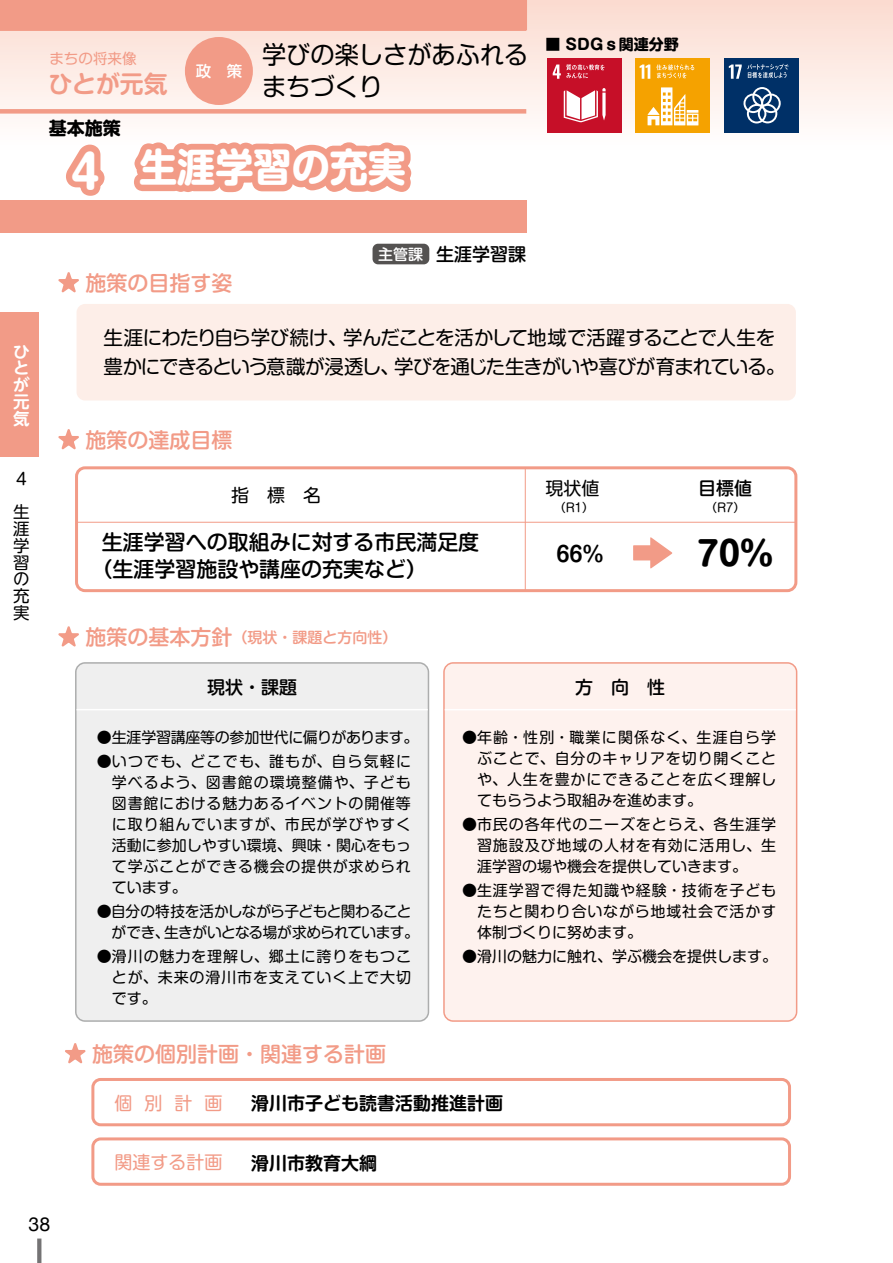
<style>
.page{position:relative;width:893px;height:1263px;background:#fff}
.page>*{position:absolute;margin:0;border:0;box-sizing:border-box;transform-origin:0 0}
.t1{font:700 39.15px "Shin M Go Pro";color:#fff}
.t2{font:700 33px "Shin M Go Pro";color:#000}
.t3{font:24.6px/32px "Shin M Go Pro";color:#000}
.t4{font:700 23.85px "Shin M Go Pro De";color:#f29b87}
.t5{font:500 21px/27px "Shin M Go Pro";color:#000}
.t6{font:500 21px "Shin M Go Pro";color:#f29b87}
.t7{font:700 21px "Shin M Go Pro De";color:#000}
.t8{font:19.5px/28.5px "Shin M Go Pro";letter-spacing:-.045em;color:#000}
.t9{font:19.5px "Helvetica Neue";color:#000}
.t10{font:500 18px "Shin M Go Pro";color:#000}
.t11{font:700 18px "Shin M Go Pro De";color:#000}
.t12{font:18px "Shin M Go Pro";color:#f29b87}
.t13{font:18px "Shin M Go Pro";color:#000}
.t14{font:700 18px "Shin M Go Pro";color:#000}
.t15{font:16.5px/16.8px "UD Shin M Go Pro";color:#000}
.t16{font:700 16.5px/16.8px "UD Shin M Go Pro De";color:#fff;text-align:justify}
.t17{font:500 15.45px "Shin M Go Pro";color:#fff}
.t18{font:15px/21px "Shin M Go Pro";letter-spacing:.05em;color:#000;text-align:justify}
.t19{font:15px/21px "Shin M Go Pro";letter-spacing:-.035em;color:#000}
.t20{font:15px "Shin M Go Pro";letter-spacing:-.02em;color:#000}
.t21{font:15px "Shin M Go Pro";color:#000}
.t22{font:500 15px "Shin M Go Pro";color:#f29b87}
.t23{font:700 15px "Shin M Go Pro";color:#000}
.t24{font:14.55px "Shin M Go Pro";color:#f29b87}
.t25{font:12px "Shin M Go Pro";color:#000}
.s1{font-size:45px}
.s2{font-size:15px;color:#fff}
.s3{font-size:21px}
</style>
<div class="page">
<div style="left:0;top:0;width:893px;height:154px;background:linear-gradient(to bottom,#fbdbcf,#fff)"></div>
<div style="left:77px;top:304px;width:719px;height:96px;background:#fdeee8;border-radius:9px"></div>
<svg style="left:58px;top:272px;width:21px;height:21px"></svg>
<svg style="left:58px;top:429px;width:21px;height:21px"></svg>
<svg style="left:58px;top:626px;width:21px;height:21px"></svg>
<div style="left:547px;top:58px;width:75px;height:75px;background:#c60f28"></div>
<svg style="left:564px;top:88px;width:42px;height:34px"></svg>
<svg style="left:553px;top:64px;width:52px;height:15px"></svg>
<div style="left:635px;top:58px;width:75px;height:75px;background:#f5a200"></div>
<svg style="left:640px;top:65px;width:10px;height:14px"></svg>
<svg style="left:648px;top:87px;width:50px;height:38px"></svg>
<svg style="left:656px;top:64px;width:38px;height:14px"></svg>
<div style="left:724px;top:58px;width:75px;height:75px;background:#003067"></div>
<svg style="left:743px;top:87px;width:38px;height:36px"></svg>
<svg style="left:729px;top:64px;width:59px;height:15px"></svg>
<div style="left:75px;top:662px;width:354px;height:360px;background:#efefef"></div>
<div style="left:443px;top:662px;width:354px;height:360px;background:#fef2ee"></div>
<hr style="left:77px;top:709px;width:351px;height:1px;background:#fff">
<hr style="left:445px;top:709px;width:351px;height:1px;background:#fff">
<div style="left:373px;top:244px;width:56px;height:20px;background:#545251;border-radius:6px"></div>
<div style="left:75px;top:466px;width:722px;height:126px;border:3px solid #f29b87;border-radius:9px"></div>
<hr style="left:77px;top:522px;width:719px;height:1px;background:#f29b87">
<hr style="left:525px;top:468px;width:1px;height:123px;background:#f29b87">
<svg style="left:65px;top:1043px;width:21px;height:21px"></svg>
<div style="left:91px;top:1078px;width:700px;height:48px;border:3px solid #f29b87;border-radius:8px"></div>
<div style="left:91px;top:1137px;width:700px;height:49px;border:3px solid #f29b87;border-radius:8px"></div>
<svg style="left:0;top:0;width:527px;height:245px"></svg>
<div style="left:185px;top:37px;width:68px;height:68px;background:#f29b87;border-radius:50%"></div>
<svg style="left:650px;top:537px;width:22px;height:31px"></svg>
<div style="left:633px;top:545px;width:19px;height:15px;background:#f29b87"></div>
<svg style="left:37px;top:1238px;width:4px;height:25px"></svg>
<div style="left:0;top:313px;width:38px;height:144px;background:#f29b87"></div>
<p class="t24" style="left:49px;top:47px;width:89px">まちの将来像</p>
<h3 class="t3" style="left:262px;top:36px;width:268px">学びの楽しさがあふれるまちづくり</h3>
<p class="t17" style="left:196px;top:58px;width:48px">政　策</p>
<h3 class="t4" style="left:48px;top:65px;width:121px">ひとが元気</h3>
<p class="t14" style="left:49px;top:114px;width:74px">基本施策</p>
<h1 class="t1" style="left:71px;top:135px;width:337px"><span class="s1">4</span> 生涯学習の充実</h1>
<p class="t23" style="left:546px;top:32px;width:135px">■ SDGｓ関連分野</p>
<p class="t16" style="left:13px;top:342px;width:18px">ひとが元気</p>
<p class="t15" style="left:13px;top:461px;width:18px;line-height:33.3px">４生</p>
<p class="t15" style="left:13px;top:520px;width:18px;text-align:justify">涯学習の充実</p>
<h3 class="t6" style="left:85px;top:266px;width:149px">施策の目指す姿</h3>
<p class="t10" style="left:378px;top:239px;width:149px"><span class="s2">主管課</span> 生涯学習課</p>
<h3 class="t8" style="left:104px;top:321px;width:683px">生涯にわたり自ら学び続け、学んだことを活かして地域で活躍することで人生を豊かにできるという意識が浸透し、学びを通じた生きがいや喜びが育まれている。</h3>
<h3 class="t6" style="left:85px;top:423px;width:149px">施策の達成目標</h3>
<p class="t13" style="left:231px;top:481px;width:91px">指　標　名</p>
<h3 class="t5" style="left:91px;top:526px;width:389px;text-indent:11px">生涯学習への取組みに対する市民満足度（生涯学習施設や講座の充実など）</h3>
<p class="t13" style="left:545px;top:474px;width:55px">現状値</p>
<p class="t25" style="left:554px;top:498px;width:42px">（R1）</p>
<p class="t10" style="left:698px;top:474px;width:55px">目標値</p>
<p class="t25" style="left:705px;top:498px;width:42px">（R7）</p>
<h3 class="t7" style="left:556px;top:537px;width:49px">66%</h3>
<h2 class="t2" style="left:697px;top:527px;width:77px">70%</h2>
<p class="t22" style="left:85px;top:625px;width:314px"><span class="s3">施策の基本方針</span>（現状・課題と方向性）</p>
<p class="t10" style="left:207px;top:673px;width:91px">現状・課題</p>
<p class="t10" style="left:575px;top:673px;width:91px">方　向　性</p>
<p class="t20" style="left:97px;top:725px;width:323px">●生涯学習講座等の参加世代に偏りがあります。</p>
<p class="t18" style="left:112px;top:749px;width:301px;text-indent:-15px">●いつでも、どこでも、誰もが、自ら気軽に学べるよう、図書館の環境整備や、子ども図書館における魅力あるイベントの開催等に取り組んでいますが、市民が学びやすく活動に参加しやすい環境、興味・関心をもって学ぶことができる機会の提供が求められています。</p>
<p class="t19" style="left:112px;top:899px;width:309px;text-indent:-15px">●自分の特技を活かしながら子どもと関わることができ、生きがいとなる場が求められています。</p>
<p class="t18" style="left:112px;top:944px;width:301px;text-indent:-15px">●滑川の魅力を理解し、郷土に誇りをもつことが、未来の滑川市を支えていく上で大切です。</p>
<p class="t18" style="left:477px;top:725px;width:301px;text-indent:-15px">●年齢・性別・職業に関係なく、生涯自ら学ぶことで、自分のキャリアを切り開くことや、人生を豊かにできることを広く理解してもらうよう取組みを進めます。</p>
<p class="t18" style="left:477px;top:812px;width:301px;text-indent:-15px">●市民の各年代のニーズをとらえ、各生涯学習施設及び地域の人材を有効に活用し、生涯学習の場や機会を提供していきます。</p>
<p class="t18" style="left:477px;top:878px;width:301px;text-indent:-15px">●生涯学習で得た知識や経験・技術を子どもたちと関わり合いながら地域社会で活かす体制づくりに努めます。</p>
<p class="t21" style="left:462px;top:944px;width:316px">●滑川の魅力に触れ、学ぶ機会を提供します。</p>
<h3 class="t6" style="left:92px;top:1037px;width:296px">施策の個別計画・関連する計画</h3>
<p class="t12" style="left:114px;top:1088px;width:109px">個別計画</p>
<p class="t11" style="left:251px;top:1089px;width:253px">滑川市子ども読書活動推進計画</p>
<p class="t12" style="left:114px;top:1148px;width:109px">関連する計画</p>
<p class="t11" style="left:251px;top:1148px;width:127px">滑川市教育大綱</p>
<h3 class="t9" style="left:28px;top:1209px;width:23px">38</h3>
</div>
